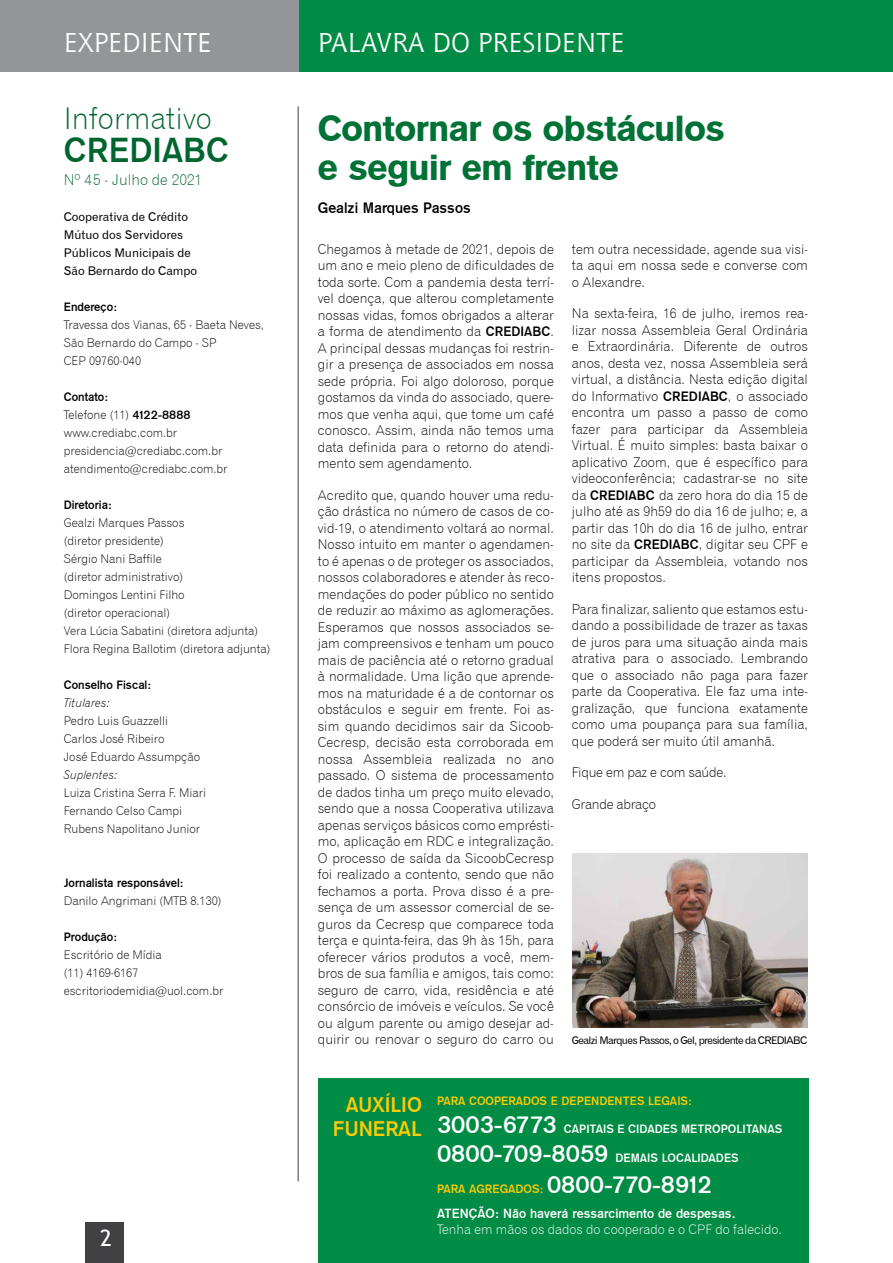
<style>
.page{position:relative;width:893px;height:1263px;background:#fff}
.page>*{position:absolute;margin:0;border:0;box-sizing:border-box;transform-origin:0 0}
.t1{font:36px/39px "Gothic 725 BT Black A";letter-spacing:-.01em;color:#007236}
.t2{font:34.5px "Gothic 725 BT Bold A";color:#00652e}
.t3{font:30px "Gothic 720 BT Light B";color:#00652e}
.t4{font:27px "Chianti BT";color:#fff}
.t5{font:22.5px "Trebuchet MS";color:#fff}
.t6{font:21px/23.7px "Gothic 725 BT Bold A";color:#ffcb05;text-align:right}
.t7{font:15px "Gothic 725 BT Bold A";color:#000}
.t8{font:15px "Gothic 720 BT Light B";color:#00652e}
.t9{font:13.5px/16.5px "Gothic 720 BT Light B";color:#000;text-align:justify}
.t10{font:13.2px "Gothic 720 BT Light B";color:#fff}
.t11{font:13.2px "Gothic 725 BT Bold A";color:#fff}
.t12{font:12px/18px "Gothic 720 BT Light B";color:#000}
.t13{font:12px/18px "Gothic 720 BT Roman B";color:#000}
.t14{font:12px "Gothic 725 BT Bold A";color:#000}
.t15{font:12px "Gothic 725 BT Bold A";color:#fff}
.t16{font:12px "Gothic 725 BT Bold A";color:#ffcb05}
.t17{font:12px "Gothic 720 BT Light Italic B";color:#000}
.t18{font:10.5px "Gothic 720 BT Roman B";letter-spacing:-.055em;color:#000}
.s1{font-family:"Segoe UI"}
.s2{font-family:"Gothic 725 BT Bold A"}
.s3{font-size:24px}
.s4{font-size:24px;color:#fff}
</style>
<div class="page">
<div style="left:85px;top:1222px;width:39px;height:41px;background:#414042"></div>
<div style="left:298px;top:0;width:595px;height:72px;background:#008c44"></div>
<div style="left:0;top:0;width:298px;height:72px;background:#939598"></div>
<hr style="left:298px;top:106px;width:1px;height:1075px;background:#414042">
<img style="left:572px;top:854px;width:236px;height:173px">
<div style="left:318px;top:1079px;width:490px;height:184px;background:#008c44"></div>
<h3 class="t4" style="left:64px;top:26px;width:149px">EXPEDIEN<span class="s1">TE</span></h3>
<h3 class="t4" style="left:318px;top:26px;width:308px">PALAVRA DO PRESIDENTE</h3>
<h3 class="t3" style="left:64px;top:100px;width:150px">Informativo</h3>
<h2 class="t2" style="left:64px;top:131px;width:167px">CREDIABC</h2>
<p class="t8" style="left:64px;top:170px;width:140px">Nº 45 - Julho de 2021</p>
<p class="t13" style="left:64px;top:207px;width:135px">Cooperativa de Crédito<br>Mútuo dos Servidores<br>Públicos Municipais de<br>São Bernardo do Campo</p>
<p class="t14" style="left:64px;top:300px;width:55px">Endereço:</p>
<p class="t12" style="left:64px;top:315px;width:202px">Travessa dos Vianas, 65 - Baeta Neves,<br>São Bernardo do Campo - SP<br>CEP 09760-040</p>
<p class="t14" style="left:64px;top:390px;width:46px">Contato:</p>
<p class="t12" style="left:64px;top:405px;width:165px">Telefone (11) <span class="s2">4122-8888 </span>www.crediabc.com.br presidencia@crediabc.com.br atendimento@crediabc.com.br</p>
<p class="t14" style="left:64px;top:498px;width:50px">Diretoria:</p>
<p class="t12" style="left:64px;top:513px;width:208px">Gealzi Marques Passos<br>(diretor presidente)<br>Sérgio Nani Baffile<br>(diretor administrativo)<br>Domingos Lentini Filho<br>(diretor operacional)<br>Vera Lúcia Sabatini (diretora adjunta)<br>Flora Regina Ballotim (diretora adjunta)</p>
<p class="t14" style="left:64px;top:678px;width:89px">Conselho Fiscal:</p>
<p class="t17" style="left:64px;top:695px;width:47px">Titulares:</p>
<p class="t12" style="left:64px;top:711px;width:138px">Pedro Luis Guazzelli<br>Carlos José Ribeiro<br>José Eduardo Assumpção</p>
<p class="t17" style="left:64px;top:767px;width:55px">Suplentes:</p>
<p class="t12" style="left:64px;top:783px;width:144px">Luiza Cristina Serra F. Miari<br>Fernando Celso Campi<br>Rubens Napolitano Junior</p>
<p class="t14" style="left:64px;top:876px;width:121px">Jornalista responsável:</p>
<p class="t12" style="left:64px;top:891px;width:159px">Danilo Angrimani (MTB 8.130)</p>
<p class="t14" style="left:64px;top:930px;width:55px">Produção:</p>
<p class="t12" style="left:64px;top:945px;width:161px">Escritório de Mídia<br>(11) 4169-6167 escritoriodemidia@uol.com.br</p>
<h3 class="t5" style="left:100px;top:1224px;width:13px">2</h3>
<h1 class="t1" style="left:318px;top:109px;width:408px">Contornar os obstáculos e seguir em frente</h1>
<p class="t7" style="left:318px;top:200px;width:154px">Gealzi Marques Passos</p>
<p class="t9" style="left:318px;top:241px;width:238px">Chegamos à metade de 2021, depois de um ano e meio pleno de dificuldades de toda sorte. Com a pandemia desta terrí&shy;vel doença, que alterou completamente nossas vidas, fomos obrigados a alterar a forma de atendimento da <span class="s2">CREDIABC</span>.<br>A principal dessas mudanças foi restrin&shy;gir a presença de associados em nossa sede própria. Foi algo doloroso, porque gostamos da vinda do associado, quere&shy;mos que venha aqui, que tome um café conosco. Assim, ainda não temos uma data definida para o retorno do atendi&shy;mento sem agendamento.</p>
<p class="t9" style="left:318px;top:487px;width:238px">Acredito que, quando houver uma redu&shy;ção drástica no número de casos de co&shy;vid-19, o atendimento voltará ao normal.<br>Nosso intuito em manter o agendamen&shy;to é apenas o de proteger os associados, nossos colaboradores e atender às reco&shy;mendações do poder público no sentido de reduzir ao máximo as aglomerações.<br>Esperamos que nossos associados se&shy;jam compreensivos e tenham um pouco mais de paciência até o retorno gradual à normalidade. Uma lição que aprende&shy;mos na maturidade é a de contornar os obstáculos e seguir em frente. Foi as&shy;sim quando decidimos sair da Sicoob-Cecresp, decisão esta corroborada em nossa Assembleia realizada no ano passado. O sistema de processamento de dados tinha um preço muito elevado, sendo que a nossa Cooperativa utilizava apenas serviços básicos como emprésti&shy;mo, aplicação em RDC e integralização.<br>O processo de saída da SicoobCecresp foi realizado a contento, sendo que não fechamos a porta. Prova disso é a pre&shy;sença de um assessor comercial de se&shy;guros da Cecresp que comparece toda terça e quinta-feira, das 9h às 15h, para oferecer vários produtos a você, mem&shy;bros de sua família e amigos, tais como: seguro de carro, vida, residência e até consórcio de imóveis e veículos. Se você ou algum parente ou amigo desejar ad&shy;quirir ou renovar o seguro do carro ou</p>
<p class="t9" style="left:572px;top:240px;width:238px">tem outra necessidade, agende sua visi&shy;ta aqui em nossa sede e converse com o Alexandre.</p>
<p class="t9" style="left:572px;top:305px;width:238px">Na sexta-feira, 16 de julho, iremos rea&shy;lizar nossa Assembleia Geral Ordinária e Extraordinária. Diferente de outros anos, desta vez, nossa Assembleia será virtual, a distância. Nesta edição digital do Informativo <span class="s2">CREDIABC</span>, o associado encontra um passo a passo de como fazer para participar da Assembleia Virtual. É muito simples: basta baixar o aplicativo Zoom, que é específico para videoconferência; cadastrar-se no site da <span class="s2">CREDIABC</span> da zero hora do dia 15 de julho até as 9h59 do dia 16 de julho; e, a partir das 10h do dia 16 de julho, entrar no site da <span class="s2">CREDIABC</span>, digitar seu CPF e participar da Assembleia, votando nos itens propostos.</p>
<p class="t9" style="left:572px;top:600px;width:238px">Para finalizar, saliento que estamos estu&shy;dando a possibilidade de trazer as taxas de juros para uma situação ainda mais atrativa para o associado. Lembrando que o associado não paga para fazer parte da Cooperativa. Ele faz uma inte&shy;gralização, que funciona exatamente como uma poupança para sua família, que poderá ser muito útil amanhã.</p>
<p class="t9" style="left:572px;top:764px;width:156px">Fique em paz e com saúde.</p>
<p class="t9" style="left:572px;top:795px;width:86px">Grande abraço</p>
<p class="t18" style="left:572px;top:1034px;width:237px">Gealzi Marques Passos, o Gel, presidente da CREDIABC</p>
<h3 class="t6" style="left:333px;top:1093px;width:91px">AUXÍLIO<br>FUNERAL</h3>
<p class="t16" style="left:437px;top:1094px;width:257px">PARA COOPERADOS E DEPENDENTES LEGAIS:</p>
<p class="t15" style="left:437px;top:1122px;width:347px"><span class="s3">3003-6773</span> CAPITAIS E CIDADES METROPOLITANAS</p>
<p class="t15" style="left:437px;top:1151px;width:303px"><span class="s3">0800-709-8059</span> DEMAIS LOCALIDADES</p>
<p class="t16" style="left:437px;top:1182px;width:276px">PARA AGREGADOS: <span class="s4">0800-770-8912</span></p>
<p class="t11" style="left:437px;top:1206px;width:300px">ATENÇÃO: Não haverá ressarcimento de despesas.</p>
<p class="t10" style="left:437px;top:1221px;width:346px">Tenha em mãos os dados do cooperado e o CPF do falecido.</p>
</div>
